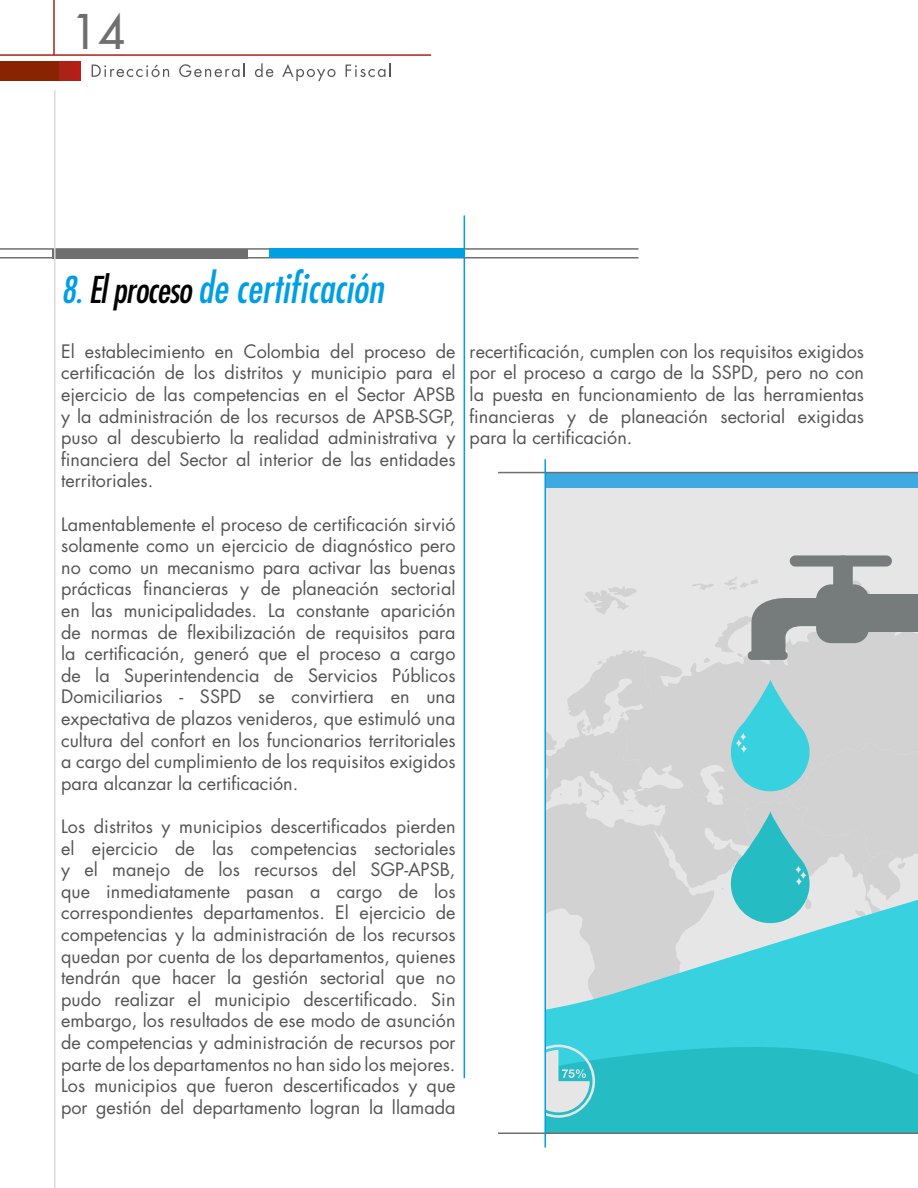
<style>
.page{position:relative;width:918px;height:1188px;background:#fff}
.page>*{position:absolute;margin:0;border:0;box-sizing:border-box;transform-origin:0 0}
.t1{font:500 46.5px "Futura Std";color:#706f6f}
.t2{font:italic condensed 40.5px "Futura Std";color:#009fe3}
.t3{font:18px/21.6px "Futura Std";color:#555454;text-align:justify}
.s1{font-size:36px}
.s2{font-size:36px;color:#000}
</style>
<div class="page">
<svg style="left:92px;top:65px;width:77px;height:12px"></svg>
<svg style="left:179px;top:63px;width:66px;height:14px"></svg>
<svg style="left:255px;top:63px;width:18px;height:14px"></svg>
<svg style="left:282px;top:64px;width:53px;height:17px"></svg>
<svg style="left:346px;top:63px;width:45px;height:14px"></svg>
<div style="left:0;top:61px;width:63px;height:20px;background:#892301"></div>
<div style="left:59px;top:61px;width:20px;height:20px;background:#ac2217"></div>
<div style="left:73px;top:61px;width:8px;height:20px;background:#ba1c18"></div>
<hr style="left:0;top:54px;width:431px;height:2px;background:#ac2217">
<hr style="left:53px;top:0;width:2px;height:55px;background:#ac2217">
<hr style="left:0;top:248px;width:639px;height:2px;background:#706f6f">
<hr style="left:0;top:257px;width:639px;height:2px;background:#706f6f">
<div style="left:53px;top:249px;width:195px;height:10px;background:#706f6f"></div>
<div style="left:269px;top:249px;width:195px;height:9px;background:#009fe3"></div>
<hr style="left:54px;top:90px;width:2px;height:1098px;background:#dadada">
<hr style="left:464px;top:215px;width:1px;height:863px;background:#009fe3">
<div style="left:545px;top:487px;width:373px;height:647px;background:#e6e6e6"></div>
<div style="left:833px;top:555px;width:20px;height:41px;background:#767b7b;border-radius:10px"></div>
<div style="left:790px;top:555px;width:102px;height:12px;background:#767b7b;border-radius:6px"></div>
<svg style="left:546px;top:577px;width:372px;height:555px"></svg>
<div style="left:545px;top:472px;width:373px;height:15px;background:#3daae1"></div>
<hr style="left:498px;top:472px;width:420px;height:1px;background:#706f6f">
<hr style="left:498px;top:1132px;width:420px;height:2px;background:#706f6f">
<hr style="left:544px;top:459px;width:2px;height:689px;background:#009fe3">
<h1 class="t1" style="left:71px;top:3px;width:55px">14</h1>
<h2 class="t2" style="left:61px;top:264px;width:324px"><span class="s1">8.</span> <span class="s2">El proceso</span> de certificación</h2>
<p class="t3" style="left:61px;top:341px;width:396px">El establecimiento en Colombia del proceso de certificación de los distritos y municipio para el ejercicio de las competencias en el Sector APSB y la administración de los recursos de APSB-SGP, puso al descubierto la realidad administrativa y financiera del Sector al interior de las entidades territoriales.</p>
<p class="t3" style="left:61px;top:513px;width:396px">Lamentablemente el proceso de certificación sirvió solamente como un ejercicio de diagnóstico pero no como un mecanismo para activar las buenas prácticas financieras y de planeación sectorial en las municipalidades. La constante aparición de normas de flexibilización de requisitos para la certificación, generó que el proceso a cargo de la Superintendencia de Servicios Públicos Domiciliarios - SSPD se convirtiera en una expectativa de plazos venideros, que estimuló una cultura del confort en los funcionarios territoriales a cargo del cumplimiento de los requisitos exigidos para alcanzar la certificación.</p>
<p class="t3" style="left:61px;top:816px;width:396px">Los distritos y municipios descertificados pierden el ejercicio de las competencias sectoriales y el manejo de los recursos del SGP-APSB, que inmediatamente pasan a cargo de los correspondientes departamentos. El ejercicio de competencias y la administración de los recursos quedan por cuenta de los departamentos, quienes tendrán que hacer la gestión sectorial que no pudo realizar el municipio descertificado. Sin embargo, los resultados de ese modo de asunción de competencias y administración de recursos por parte de los departamentos no han sido los mejores.<br>Los municipios que fueron descertificados y que por gestión del departamento logran la llamada</p>
<p class="t3" style="left:470px;top:341px;width:396px">recertificación, cumplen con los requisitos exigidos por el proceso a cargo de la SSPD, pero no con la puesta en funcionamiento de las herramientas financieras y de planeación sectorial exigidas para la certificación.</p>
</div>
